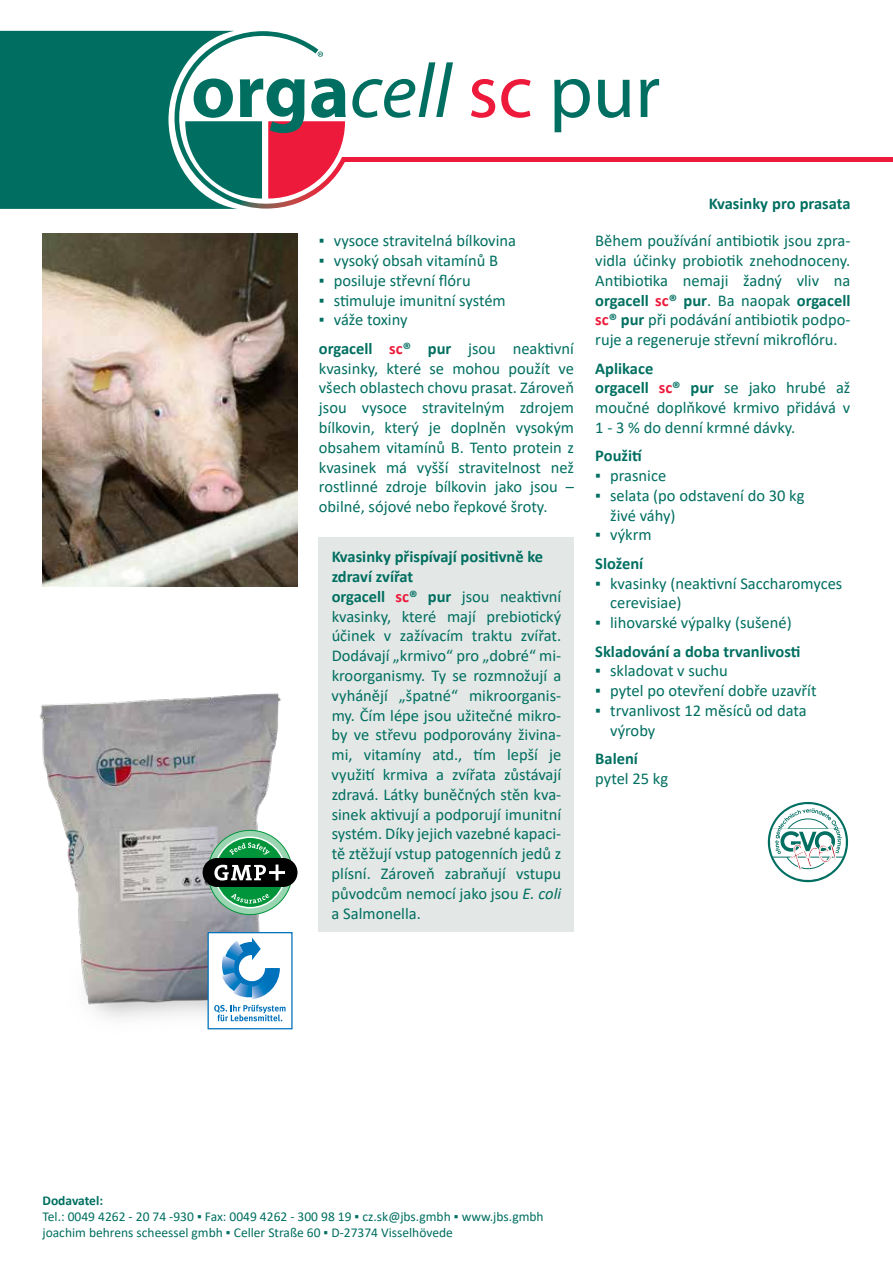
<style>
.page{position:relative;width:893px;height:1263px;background:#fff}
.page>*{position:absolute;margin:0;border:0;box-sizing:border-box;transform-origin:0 0}
.t1{font:16.5px/19.8px "Calibri";color:#006f61}
.t2{font:700 16.5px "Calibri";color:#006f61}
.t3{font:13.5px/16.2px "Calibri";color:#006f61}
.t4{font:700 13.5px "Calibri";letter-spacing:-.005em;color:#006f61}
.s1{font-weight:700}
.s2{font-weight:700;color:#ed1a3b}
.s3{font-style:italic}
</style>
<div class="page">
<hr style="left:342px;top:157px;width:551px;height:4px;background:#ed1a3b">
<svg style="left:352px;top:62px;width:101px;height:56px"></svg>
<svg style="left:0;top:31px;width:346px;height:178px"></svg>
<svg style="left:471px;top:79px;width:24px;height:39px"></svg>
<svg style="left:501px;top:79px;width:30px;height:39px"></svg>
<svg style="left:554px;top:79px;width:36px;height:53px"></svg>
<svg style="left:598px;top:80px;width:32px;height:38px"></svg>
<svg style="left:640px;top:79px;width:19px;height:38px"></svg>
<img style="left:43px;top:234px;width:255px;height:352px">
<div style="left:319px;top:537px;width:255px;height:394px;background:#e3e7e5"></div>
<svg style="left:769px;top:801px;width:78px;height:82px"></svg>
<img style="left:39px;top:654px;width:280px;height:376px">
<svg style="left:208px;top:830px;width:84px;height:84px"></svg>
<svg style="left:215px;top:837px;width:70px;height:71px"></svg>
<div style="left:214px;top:836px;width:72px;height:72px;border:2px solid #fff;border-radius:50%"></div>
<svg style="left:229px;top:842px;width:41px;height:13px"></svg>
<svg style="left:231px;top:894px;width:38px;height:9px"></svg>
<div style="left:203px;top:858px;width:94px;height:29px;background:#000;border-radius:14px"></div>
<svg style="left:214px;top:864px;width:71px;height:16px"></svg>
<div style="left:208px;top:933px;width:84px;height:96px;background:#fff"></div>
<div style="left:208px;top:932px;width:85px;height:97px;border:1px solid #0072bc"></div>
<svg style="left:214px;top:937px;width:72px;height:84px"></svg>
<p class="t1" style="left:319px;top:230px;width:199px">▪ vysoce stravitelná bílkovina</p>
<p class="t1" style="left:319px;top:250px;width:181px">▪ vysoký obsah vitamínů B</p>
<p class="t1" style="left:319px;top:270px;width:153px">▪ posiluje střevní flóru</p>
<p class="t1" style="left:319px;top:290px;width:188px">▪ stimuluje imunitní systém</p>
<p class="t1" style="left:319px;top:305px;width:257px;line-height:28.3px">▪ váže toxiny<br><span class="s1">orgacell</span> <span class="s2">sc</span><span class="s1">® pur</span> jsou neaktivní</p>
<p class="t1" style="left:319px;top:358px;width:257px;text-align:justify">kvasinky, které se mohou použít ve všech oblastech chovu prasat. Zároveň jsou vysoce stravitelným zdrojem bílkovin, který je doplněn vysokým obsahem vitamínů B. Tento protein z kvasinek má vyšší stravitelnost než rostlinné zdroje bílkovin jako jsou – obilné, sójové nebo řepkové šroty.</p>
<p class="t1" style="left:332px;top:546px;width:231px"><span class="s1">Kvasinky přispívají positivně ke zdraví zvířat<br>orgacell</span> <span class="s2">sc</span><span class="s1">® pur</span> jsou neaktivní kvasinky, které mají prebiotický účinek v zažívacím traktu zvířat.<br>Dodávají „krmivo“ pro „dobré“ mi&shy;kroorganismy. Ty se rozmnožují a vyhánějí „špatné“ mikroorganis&shy;my. Čím lépe jsou užitečné mikro&shy;by ve střevu podporovány živina&shy;mi, vitamíny atd., tím lepší je využití krmiva a zvířata zůstávají zdravá. Látky buněčných stěn kva&shy;sinek aktivují a podporují imunitní systém. Díky jejich vazebné kapaci&shy;tě ztěžují vstup patogenních jedů z plísní. Zároveň zabraňují vstupu původcům nemocí jako jsou <span class="s3">E. coli </span>a Salmonella.</p>
<p class="t2" style="left:709px;top:192px;width:143px">Kvasinky pro prasata</p>
<p class="t1" style="left:595px;top:230px;width:257px;text-align:justify">Během používání antibiotik jsou zpra&shy;vidla účinky probiotik znehodnoceny.<br>Antibiotika nemaji žadný vliv na <span class="s1">orgacell</span> <span class="s2">sc</span><span class="s1">® pur</span>. Ba naopak <span class="s1">orgacell </span><span class="s2">sc</span><span class="s1">® pur</span> při podávání antibiotik podpo&shy;ruje a regeneruje střevní mikroflóru.</p>
<p class="t1" style="left:595px;top:358px;width:257px"><span class="s1">Aplikace<br>orgacell</span> <span class="s2">sc</span><span class="s1">® pur</span> se jako hrubé až moučné doplňkové krmivo přidává v<br>1 - 3 % do denní krmné dávky.</p>
<p class="t2" style="left:595px;top:444px;width:48px">Použití</p>
<p class="t1" style="left:595px;top:465px;width:72px">▪ prasnice</p>
<p class="t1" style="left:610px;top:485px;width:196px;text-indent:-15px">▪ selata (po odstavení do 30 kg živé váhy)</p>
<p class="t1" style="left:595px;top:525px;width:58px">▪ výkrm</p>
<p class="t2" style="left:595px;top:552px;width:50px">Složení</p>
<p class="t1" style="left:610px;top:573px;width:234px;text-indent:-15px">▪ kvasinky (neaktivní Saccharomyces cerevisiae)</p>
<p class="t1" style="left:595px;top:612px;width:198px">▪ lihovarské výpalky (sušené)</p>
<p class="t2" style="left:595px;top:639px;width:207px">Skladování a doba trvanlivosti</p>
<p class="t1" style="left:595px;top:660px;width:134px">▪ skladovat v suchu</p>
<p class="t1" style="left:595px;top:680px;width:223px">▪ pytel po otevření dobře uzavřít</p>
<p class="t1" style="left:610px;top:700px;width:198px;text-indent:-15px">▪ trvanlivost 12 měsíců od data výroby</p>
<p class="t2" style="left:595px;top:747px;width:44px">Balení</p>
<p class="t1" style="left:595px;top:768px;width:74px">pytel 25 kg</p>
<p class="t4" style="left:43px;top:1191px;width:62px">Dodavatel:</p>
<p class="t3" style="left:43px;top:1208px;width:503px">Tel.: 0049 4262 - 20 74 -930 ▪ Fax: 0049 4262 - 300 98 19 ▪ cz.sk@jbs.gmbh ▪ www.jbs.gmbh joachim behrens scheessel gmbh ▪ Celler Straße 60 ▪ D-27374 Visselhövede</p>
</div>
